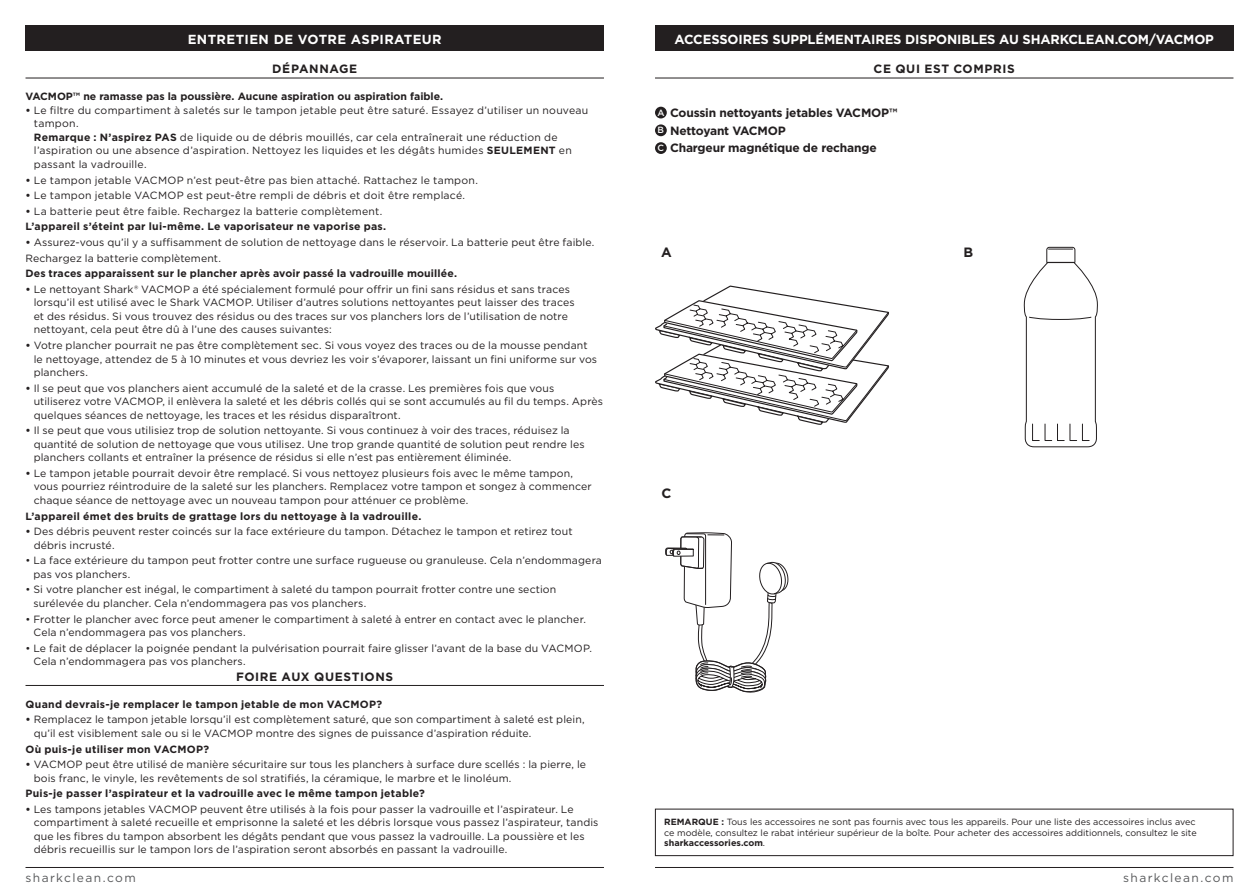
<style>
.page{position:relative;width:1259px;height:893px;background:#fff}
.page>*{position:absolute;margin:0;border:0;box-sizing:border-box;transform-origin:0 0}
.t1{font:700 13.5px "Gotham";color:#231f20}
.t2{font:700 13.2px "Gotham";letter-spacing:-.01em;color:#fff}
.t3{font:700 13.2px "Gotham";letter-spacing:.03em;color:#fff}
.t4{font:700 12px/17.7px "Gotham";letter-spacing:-.015em;color:#231f20}
.t5{font:12px "Gotham";letter-spacing:.115em;color:#57585a}
.t6{font:700 12px "Gotham";letter-spacing:.05em;color:#231f20}
.t7{font:700 12px "Gotham";letter-spacing:.055em;color:#231f20}
.t8{font:10.5px/13.5px "Gotham";letter-spacing:.01em;color:#231f20}
.t9{font:700 10.5px/15.6px "Gotham";letter-spacing:.02em;color:#231f20}
.t10{font:700 10.5px "Gotham";color:#231f20}
.t11{font:9px/10.5px "Gotham";color:#231f20}
.s1{font-weight:700}
.s2{font-weight:400}
.s3{font-weight:500;font-size:9px;color:#fff}
</style>
<div class="page">
<hr style="left:655px;top:867px;width:578px;height:1px;background:#231f20">
<hr style="left:26px;top:867px;width:578px;height:1px;background:#231f20">
<div style="left:26px;top:26px;width:578px;height:25px;background:#231f20"></div>
<div style="left:655px;top:107px;width:12px;height:11px;background:#231f20;border-radius:50%"></div>
<div style="left:655px;top:124px;width:12px;height:12px;background:#231f20;border-radius:50%"></div>
<div style="left:655px;top:142px;width:12px;height:12px;background:#231f20;border-radius:50%"></div>
<div style="left:655px;top:809px;width:578px;height:47px;border:1px solid #231f20"></div>
<svg style="left:1024px;top:247px;width:73px;height:200px"></svg>
<div style="left:655px;top:26px;width:578px;height:25px;background:#231f20"></div>
<svg style="left:665px;top:532px;width:123px;height:161px"></svg>
<svg style="left:655px;top:286px;width:234px;height:139px"></svg>
<hr style="left:655px;top:78px;width:578px;height:1px;background:#231f20">
<hr style="left:26px;top:78px;width:578px;height:1px;background:#231f20">
<hr style="left:26px;top:685px;width:578px;height:1px;background:#231f20">
<p class="t3" style="left:188px;top:30px;width:255px">ENTRETIEN DE VOTRE ASPIRATEUR</p>
<p class="t2" style="left:674px;top:30px;width:541px">ACCESSOIRES SUPPLÉMENTAIRES DISPONIBLES AU SHARKCLEAN.COM/VACMOP</p>
<p class="t6" style="left:272px;top:61px;width:86px">DÉPANNAGE</p>
<p class="t7" style="left:873px;top:61px;width:143px">CE QUI EST COMPRIS</p>
<p class="t10" style="left:26px;top:90px;width:419px">VACMOP™ ne ramasse pas la poussière. Aucune aspiration ou aspiration faible.</p>
<p class="t8" style="left:34px;top:103px;width:556px;text-indent:-8px"><span class="s1">•</span> Le filtre du compartiment à saletés sur le tampon jetable peut être saturé. Essayez d’utiliser un nouveau tampon.<br><span class="s1">Remarque : N’aspirez PAS</span> de liquide ou de débris mouillés, car cela entraînerait une réduction de l’aspiration ou une absence d’aspiration. Nettoyez les liquides et les dégâts humides <span class="s1">SEULEMENT</span> en passant la vadrouille.</p>
<p class="t8" style="left:26px;top:173px;width:454px"><span class="s1">•</span> Le tampon jetable VACMOP n’est peut-être pas bien attaché. Rattachez le tampon.</p>
<p class="t8" style="left:26px;top:188px;width:441px"><span class="s1">•</span> Le tampon jetable VACMOP est peut-être rempli de débris et doit être remplacé.</p>
<p class="t9" style="left:26px;top:203px;width:362px">• <span class="s2">La batterie peut être faible. Rechargez la batterie complètement.<br></span>L’appareil s’éteint par lui-même. Le vaporisateur ne vaporise pas.</p>
<p class="t8" style="left:26px;top:234px;width:570px;line-height:15.6px"><span class="s1">•</span> Assurez-vous qu’il y a suffisamment de solution de nettoyage dans le réservoir. La batterie peut être faible.<br>Rechargez la batterie complètement.</p>
<p class="t9" style="left:26px;top:266px;width:433px">Des traces apparaissent sur le plancher après avoir passé la vadrouille mouillée.</p>
<p class="t8" style="left:34px;top:282px;width:542px;text-indent:-8px"><span class="s1">•</span> Le nettoyant Shark® VACMOP a été spécialement formulé pour offrir un fini sans résidus et sans traces lorsqu’il est utilisé avec le Shark VACMOP. Utiliser d’autres solutions nettoyantes peut laisser des traces et des résidus. Si vous trouvez des résidus ou des traces sur vos planchers lors de l’utilisation de notre nettoyant, cela peut être dû à l’une des causes suivantes:</p>
<p class="t8" style="left:34px;top:338px;width:565px;text-indent:-8px"><span class="s1">•</span> Votre plancher pourrait ne pas être complètement sec. Si vous voyez des traces ou de la mousse pendant le nettoyage, attendez de 5 à 10 minutes et vous devriez les voir s’évaporer, laissant un fini uniforme sur vos planchers.</p>
<p class="t8" style="left:34px;top:381px;width:571px;text-indent:-8px"><span class="s1">•</span> Il se peut que vos planchers aient accumulé de la saleté et de la crasse. Les premières fois que vous utiliserez votre VACMOP, il enlèvera la saleté et les débris collés qui se sont accumulés au fil du temps. Après quelques séances de nettoyage, les traces et les résidus disparaîtront.</p>
<p class="t8" style="left:34px;top:424px;width:552px;text-indent:-8px"><span class="s1">•</span> Il se peut que vous utilisiez trop de solution nettoyante. Si vous continuez à voir des traces, réduisez la quantité de solution de nettoyage que vous utilisez. Une trop grande quantité de solution peut rendre les planchers collants et entraîner la présence de résidus si elle n’est pas entièrement éliminée.</p>
<p class="t8" style="left:34px;top:466px;width:559px;text-indent:-8px"><span class="s1">•</span> Le tampon jetable pourrait devoir être remplacé. Si vous nettoyez plusieurs fois avec le même tampon, vous pourriez réintroduire de la saleté sur les planchers. Remplacez votre tampon et songez à commencer chaque séance de nettoyage avec un nouveau tampon pour atténuer ce problème.</p>
<p class="t9" style="left:26px;top:508px;width:397px">L’appareil émet des bruits de grattage lors du nettoyage à la vadrouille.</p>
<p class="t8" style="left:34px;top:524px;width:540px;text-indent:-8px"><span class="s1">•</span> Des débris peuvent rester coincés sur la face extérieure du tampon. Détachez le tampon et retirez tout débris incrusté.</p>
<p class="t8" style="left:33px;top:554px;width:570px;text-indent:-8px">• La face extérieure du tampon peut frotter contre une surface rugueuse ou granuleuse. Cela n’endommagera pas vos planchers.</p>
<p class="t8" style="left:33px;top:583px;width:524px;text-indent:-8px">• Si votre plancher est inégal, le compartiment à saleté du tampon pourrait frotter contre une section surélevée du plancher. Cela n’endommagera pas vos planchers.</p>
<p class="t8" style="left:33px;top:612px;width:554px;text-indent:-8px">• Frotter le plancher avec force peut amener le compartiment à saleté à entrer en contact avec le plancher.<br>Cela n’endommagera pas vos planchers.</p>
<p class="t8" style="left:33px;top:641px;width:560px;text-indent:-8px">• Le fait de déplacer la poignée pendant la pulvérisation pourrait faire glisser l’avant de la base du VACMOP.<br>Cela n’endommagera pas vos planchers.</p>
<p class="t6" style="left:236px;top:669px;width:159px">FOIRE AUX QUESTIONS</p>
<p class="t9" style="left:26px;top:696px;width:358px">Quand devrais-je remplacer le tampon jetable de mon VACMOP?</p>
<p class="t8" style="left:34px;top:713px;width:552px;text-indent:-8px"><span class="s1">•</span> Remplacez le tampon jetable lorsqu’il est complètement saturé, que son compartiment à saleté est plein, qu’il est visiblement sale ou si le VACMOP montre des signes de puissance d’aspiration réduite.</p>
<p class="t9" style="left:26px;top:741px;width:185px">Où puis-je utiliser mon VACMOP?</p>
<p class="t8" style="left:34px;top:757px;width:554px;text-indent:-8px"><span class="s1">•</span> VACMOP peut être utilisé de manière sécuritaire sur tous les planchers à surface dure scellés : la pierre, le bois franc, le vinyle, les revêtements de sol stratifiés, la céramique, le marbre et le linoléum.</p>
<p class="t9" style="left:26px;top:786px;width:401px">Puis-je passer l’aspirateur et la vadrouille avec le même tampon jetable?</p>
<p class="t8" style="left:34px;top:802px;width:566px;text-indent:-8px"><span class="s1">•</span> Les tampons jetables VACMOP peuvent être utilisés à la fois pour passer la vadrouille et l’aspirateur. Le compartiment à saleté recueille et emprisonne la saleté et les débris lorsque vous passez l’aspirateur, tandis que les fibres du tampon absorbent les dégâts pendant que vous passez la vadrouille. La poussière et les débris recueillis sur le tampon lors de l’aspiration seront absorbés en passant la vadrouille.</p>
<p class="t4" style="left:657px;top:104px;width:241px"><span class="s3">A</span> Coussin nettoyants jetables VACMOP™<br><span class="s3">B</span> Nettoyant VACMOP<br><span class="s3">C</span> Chargeur magnétique de rechange</p>
<p class="t1" style="left:661px;top:243px;width:12px">A</p>
<p class="t1" style="left:963px;top:243px;width:11px">B</p>
<p class="t1" style="left:661px;top:484px;width:11px">C</p>
<p class="t11" style="left:664px;top:817px;width:534px"><span class="s1">REMARQUE :</span> Tous les accessoires ne sont pas fournis avec tous les appareils. Pour une liste des accessoires inclus avec ce modèle, consultez le rabat intérieur supérieur de la boîte. Pour acheter des accessoires additionnels, consultez le site <span class="s1">sharkaccessories.com</span>.</p>
<p class="t5" style="left:26px;top:870px;width:112px">sharkclean.com</p>
<p class="t5" style="left:1123px;top:870px;width:112px">sharkclean.com</p>
</div>
